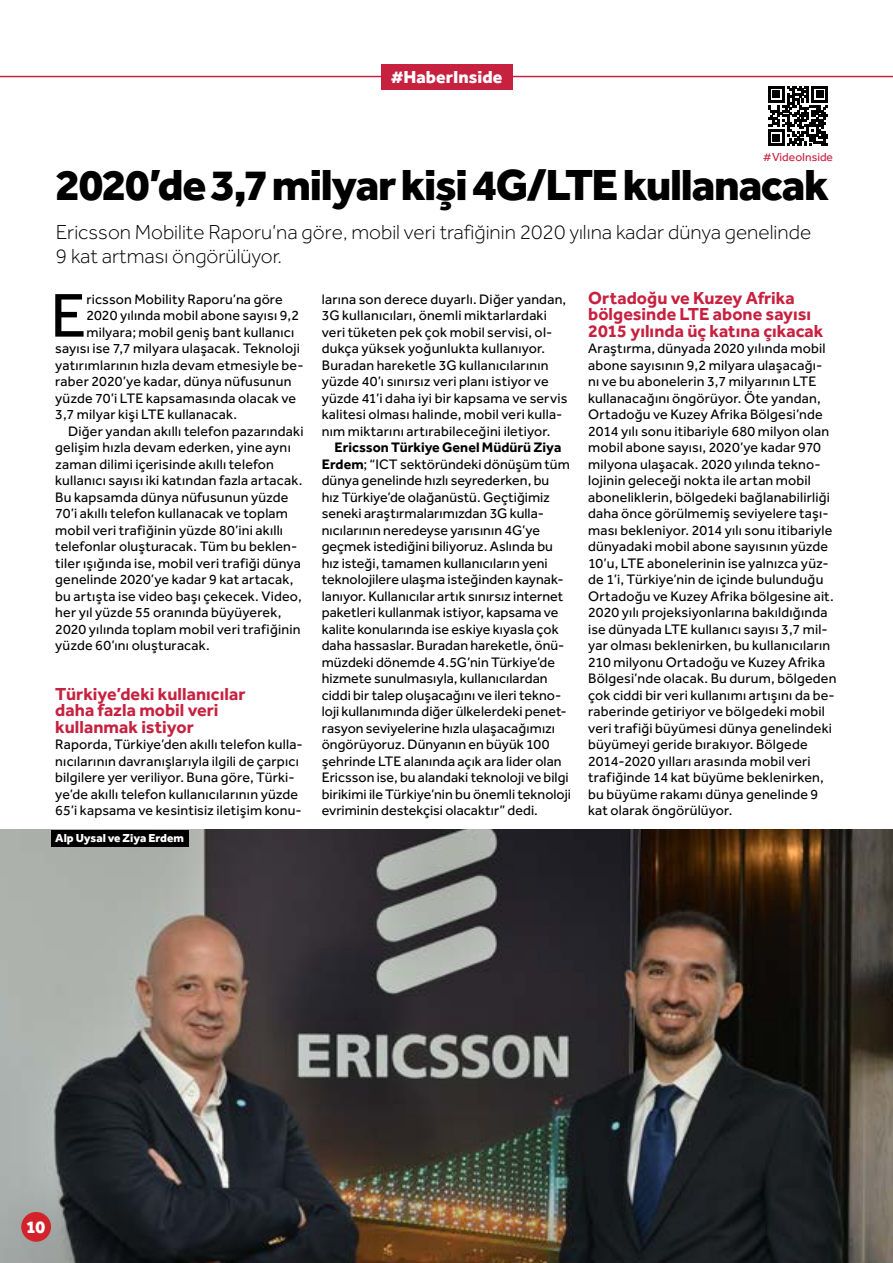
<style>
.page{position:relative;width:893px;height:1263px;background:#fff}
.page>*{position:absolute;margin:0;border:0;box-sizing:border-box;transform-origin:0 0}
.t1{font:63.75px "Effra";color:#000}
.t2{font:800 45px "Effra";letter-spacing:-.03em;color:#000}
.t3{font:300 21px/24px "Effra";color:#000}
.t4{font:700 18px/16.5px "Effra";letter-spacing:.005em;color:#c72140}
.t5{font:800 18px "Effra";color:#fff}
.t6{font:14.25px/16.5px "Effra";letter-spacing:.01em;color:#000}
.t7{font:800 12px "Effra";color:#fff}
.t8{font:12px "Effra";color:#c72140}
.s1{font-weight:700}
</style>
<div class="page">
<img style="left:0;top:830px;width:893px;height:433px">
<div style="left:21px;top:1212px;width:30px;height:30px;background:#d2232a;border-radius:50%"></div>
<svg style="left:768px;top:86px;width:60px;height:60px"></svg>
<hr style="left:0;top:76px;width:893px;height:1px;background:#c72140">
<div style="left:381px;top:64px;width:131px;height:25px;background:#c72140"></div>
<div style="left:51px;top:830px;width:137px;height:16px;background:#000"></div>
<p class="t5" style="left:391px;top:65px;width:113px">#HaberInside</p>
<p class="t8" style="left:763px;top:150px;width:72px">#VideoInside</p>
<h2 class="t2" style="left:56px;top:157px;width:775px">2020’de 3,7 milyar kişi 4G/LTE kullanacak</h2>
<h3 class="t3" style="left:56px;top:220px;width:757px">Ericsson Mobilite Raporu’na göre, mobil veri trafiğinin 2020 yılına kadar dünya genelinde<br>9 kat artması öngörülüyor.</h3>
<h1 class="t1" style="left:50px;top:278px;width:37px">E</h1>
<p class="t6" style="left:86px;top:290px;width:198px">ricsson Mobility Raporu’na göre</p>
<p class="t6" style="left:86px;top:307px;width:214px">2020 yılında mobil abone sayısı 9,2</p>
<p class="t6" style="left:86px;top:323px;width:209px">milyara; mobil geniş bant kullanıcı</p>
<p class="t6" style="left:55px;top:340px;width:246px">sayısı ise 7,7 milyara ulaşacak. Teknoloji</p>
<p class="t6" style="left:55px;top:356px;width:250px">yatırımlarının hızla devam etmesiyle be-</p>
<p class="t6" style="left:55px;top:373px;width:238px">raber 2020’ye kadar, dünya nüfusunun</p>
<p class="t6" style="left:55px;top:389px;width:242px">yüzde 70’i LTE kapsamasında olacak ve</p>
<p class="t6" style="left:55px;top:406px;width:183px">3,7 milyar kişi LTE kullanacak.</p>
<p class="t6" style="left:68px;top:422px;width:237px">Diğer yandan akıllı telefon pazarındaki</p>
<p class="t6" style="left:55px;top:439px;width:237px">gelişim hızla devam ederken, yine aynı</p>
<p class="t6" style="left:55px;top:455px;width:220px">zaman dilimi içerisinde akıllı telefon</p>
<p class="t6" style="left:55px;top:472px;width:249px">kullanıcı sayısı iki katından fazla artacak.</p>
<p class="t6" style="left:55px;top:488px;width:235px">Bu kapsamda dünya nüfusunun yüzde</p>
<p class="t6" style="left:55px;top:505px;width:234px">70’i akıllı telefon kullanacak ve toplam</p>
<p class="t6" style="left:55px;top:521px;width:229px">mobil veri trafiğinin yüzde 80’ini akıllı</p>
<p class="t6" style="left:55px;top:538px;width:244px">telefonlar oluşturacak. Tüm bu beklen-</p>
<p class="t6" style="left:55px;top:554px;width:247px">tiler ışığında ise, mobil veri trafiği dünya</p>
<p class="t6" style="left:55px;top:571px;width:240px">genelinde 2020’ye kadar 9 kat artacak,</p>
<p class="t6" style="left:55px;top:587px;width:248px">bu artışta ise video başı çekecek. Video,</p>
<p class="t6" style="left:55px;top:604px;width:228px">her yıl yüzde 55 oranında büyüyerek,</p>
<p class="t6" style="left:55px;top:620px;width:247px">2020 yılında toplam mobil veri trafiğinin</p>
<p class="t6" style="left:55px;top:637px;width:156px">yüzde 60’ını oluşturacak.</p>
<p class="t4" style="left:55px;top:685px;width:192px">Türkiye’deki kullanıcılar daha fazla mobil veri kullanmak istiyor</p>
<p class="t6" style="left:55px;top:736px;width:249px">Raporda, Türkiye’den akıllı telefon kulla&shy;nıcılarının davranışlarıyla ilgili de çarpıcı bilgilere yer veriliyor. Buna göre, Türki&shy;ye’de akıllı telefon kullanıcılarının yüzde 65’i kapsama ve kesintisiz iletişim konu-</p>
<p class="t7" style="left:55px;top:831px;width:130px">Alp Uysal ve Ziya Erdem</p>
<p class="t6" style="left:322px;top:290px;width:247px">larına son derece duyarlı. Diğer yandan, 3G kullanıcıları, önemli miktarlardaki veri tüketen pek çok mobil servisi, ol&shy;dukça yüksek yoğunlukta kullanıyor.<br>Buradan hareketle 3G kullanıcılarının yüzde 40’ı sınırsız veri planı istiyor ve yüzde 41’i daha iyi bir kapsama ve servis kalitesi olması halinde, mobil veri kulla&shy;nım miktarını artırabileceğini iletiyor.</p>
<p class="t6" style="left:322px;top:439px;width:251px;text-indent:13px"><span class="s1">Ericsson Türkiye Genel Müdürü Ziya Erdem</span>; “ICT sektöründeki dönüşüm tüm dünya genelinde hızlı seyrederken, bu<br>hız Türkiye’de olağanüstü. Geçtiğimiz seneki araştırmalarımızdan 3G kulla&shy;nıcılarının neredeyse yarısının 4G’ye geçmek istediğini biliyoruz. Aslında bu hız isteği, tamamen kullanıcıların yeni teknolojilere ulaşma isteğinden kaynak&shy;lanıyor. Kullanıcılar artık sınırsız internet paketleri kullanmak istiyor, kapsama ve kalite konularında ise eskiye kıyasla çok daha hassaslar. Buradan hareketle, önü&shy;müzdeki dönemde 4.5G’nin Türkiye’de hizmete sunulmasıyla, kullanıcılardan ciddi bir talep oluşacağını ve ileri tekno&shy;loji kullanımında diğer ülkelerdeki penet&shy;rasyon seviyelerine hızla ulaşacağımızı öngörüyoruz. Dünyanın en büyük 100 şehrinde LTE alanında açık ara lider olan Ericsson ise, bu alandaki teknoloji ve bilgi birikimi ile Türkiye’nin bu önemli teknoloji evriminin destekçisi olacaktır” dedi.</p>
<p class="t4" style="left:588px;top:289px;width:237px">Ortadoğu ve Kuzey Afrika bölgesinde LTE abone sayısı<br>2015 yılında üç katına çıkacak</p>
<p class="t6" style="left:588px;top:340px;width:250px">Araştırma, dünyada 2020 yılında mobil abone sayısının 9,2 milyara ulaşacağı&shy;nı ve bu abonelerin 3,7 milyarının LTE kullanacağını öngörüyor. Öte yandan, Ortadoğu ve Kuzey Afrika Bölgesi’nde 2014 yılı sonu itibariyle 680 milyon olan mobil abone sayısı, 2020’ye kadar 970 milyona ulaşacak. 2020 yılında tekno&shy;lojinin geleceği nokta ile artan mobil aboneliklerin, bölgedeki bağlanabilirliği daha önce görülmemiş seviyelere taşı&shy;ması bekleniyor. 2014 yılı sonu itibariyle dünyadaki mobil abone sayısının yüzde 10’u, LTE abonelerinin ise yalnızca yüz&shy;de 1’i, Türkiye’nin de içinde bulunduğu Ortadoğu ve Kuzey Afrika bölgesine ait.<br>2020 yılı projeksiyonlarına bakıldığında ise dünyada LTE kullanıcı sayısı 3,7 mil&shy;yar olması beklenirken, bu kullanıcıların 210 milyonu Ortadoğu ve Kuzey Afrika Bölgesi’nde olacak. Bu durum, bölgeden çok ciddi bir veri kullanımı artışını da be&shy;raberinde getiriyor ve bölgedeki mobil veri trafiği büyümesi dünya genelindeki büyümeyi geride bırakıyor. Bölgede 2014-2020 yılları arasında mobil veri trafiğinde 14 kat büyüme beklenirken, bu büyüme rakamı dünya genelinde 9 kat olarak öngörülüyor.</p>
<p class="t5" style="left:27px;top:1216px;width:20px">10</p>
</div>
